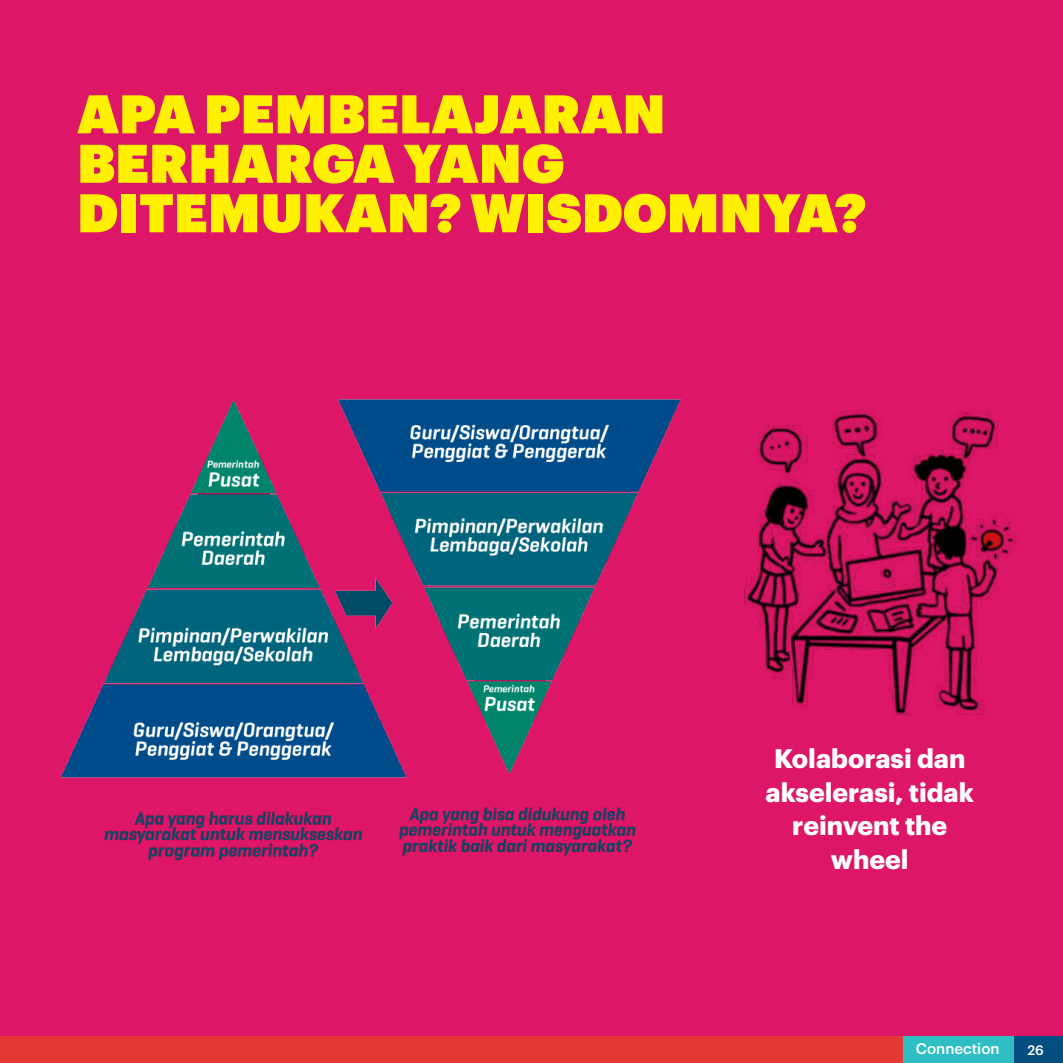
<style>
.page{position:relative;width:1063px;height:1063px;background:#dd1667}
.page>*{position:absolute;margin:0;border:0;box-sizing:border-box;transform-origin:0 0}
.t1{font:53.18px/49.5px "Graphik Super";letter-spacing:.005em;color:#fff101}
.t2{font:700 26.25px/33.8px "Graphik";color:#fff;text-align:center}
.t3{font:500 15px "Graphik";color:#fff}
.t4{font:500 13.5px "Graphik";color:#fff}
</style>
<div class="page">
<img style="left:60px;top:400px;width:259px;height:461px">
<img style="left:319px;top:399px;width:362px;height:457px">
<img style="left:744px;top:410px;width:275px;height:305px">
<div style="left:0;top:1036px;width:904px;height:27px;background:#e43834"></div>
<div style="left:1014px;top:1036px;width:49px;height:27px;background:#054f80"></div>
<div style="left:904px;top:1036px;width:110px;height:27px;background:#2fbec2"></div>
<p class="t1" style="left:77px;top:84px;width:791px">APA PEMBELAJARAN<br>BERHARGA YANG<br>DITEMUKAN? WISDOMNYA?</p>
<p class="t2" style="left:766px;top:739px;width:210px">Kolaborasi dan akselerasi, tidak reinvent the wheel</p>
<p class="t3" style="left:916px;top:1038px;width:85px">Connection</p>
<p class="t4" style="left:1027px;top:1039px;width:18px">26</p>
</div>
